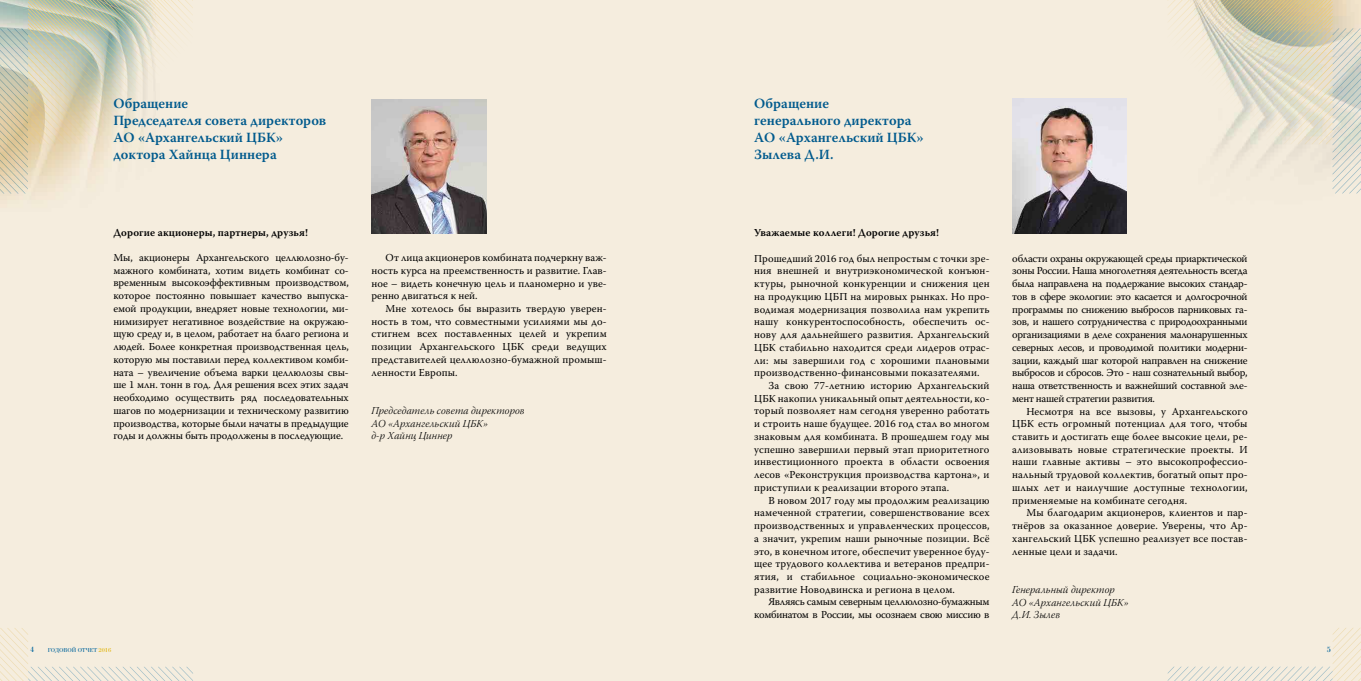
<style>
.page{position:relative;width:1361px;height:681px;background:#fff}
.page>*{position:absolute;margin:0;border:0;box-sizing:border-box;transform-origin:0 0}
.t1{font:600 14px/16.8px "Warnock Pro";color:#005a8d}
.t2{font:10.6px/12.7px "Warnock Pro";letter-spacing:.01em;color:#000;text-align:justify}
.t3{font:10.6px/12.7px "Warnock Pro Light It Subh";letter-spacing:.01em;color:#000}
.t4{font:10.6px "Warnock Pro";letter-spacing:-.03em;color:#000}
.t5{font:600 10.6px "Warnock Pro";letter-spacing:.01em;color:#000}
.t6{font:8px "Bodoni C";color:#00649c}
.t7{font:6px "Bodoni C";color:#00649c}
.s1{color:#dfb100}
</style>
<div class="page">
<div style="left:0;top:0;width:1361px;height:680px;background:#f5edde"></div>
<svg style="left:1168px;top:0;width:193px;height:193px"></svg>
<img style="left:0;top:193px;width:36px;height:8px">
<svg style="left:0;top:0;width:193px;height:193px"></svg>
<svg style="left:1167px;top:628px;width:194px;height:52px"></svg>
<svg style="left:0;top:628px;width:193px;height:52px"></svg>
<img style="left:1012px;top:98px;width:114px;height:135px">
<img style="left:371px;top:99px;width:115px;height:134px">
<h1 class="t1" style="left:113px;top:95px;width:214px">Обращение<br>Председателя совета директоров<br>АО «Архангельский ЦБК» доктора Хайнца Циннера</h1>
<p class="t5" style="left:113px;top:225px;width:196px">Дорогие акционеры, партнеры, друзья!</p>
<p class="t2" style="left:113px;top:251px;width:237px">Мы, акционеры Архангельского целлюлозно-бу&shy;мажного комбината, хотим видеть комбинат со&shy;временным высокоэффективным производством, которое постоянно повышает качество выпуска&shy;емой продукции, внедряет новые технологии, ми&shy;нимизирует негативное воздействие на окружаю&shy;щую среду и, в целом, работает на благо региона и людей. Более конкретная производственная цель, которую мы поставили перед коллективом комби&shy;ната – увеличение объема варки целлюлозы свы&shy;ше 1 млн. тонн в год. Для решения всех этих задач необходимо осуществить ряд последовательных шагов по модернизации и техническому развитию производства, которые были начаты в предыдущие годы и должны быть продолжены в последующие.</p>
<p class="t2" style="left:371px;top:251px;width:237px;text-indent:14px">От лица акционеров комбината подчеркну важ&shy;ность курса на преемственность и развитие. Глав&shy;ное – видеть конечную цель и планомерно и уве&shy;ренно двигаться к ней.</p>
<p class="t2" style="left:371px;top:302px;width:237px;text-indent:14px">Мне хотелось бы выразить твердую уверен&shy;ность в том, что совместными усилиями мы до&shy;стигнем всех поставленных целей и укрепим позиции Архангельского ЦБК среди ведущих представителей целлюлозно-бумажной промыш&shy;ленности Европы.</p>
<p class="t3" style="left:371px;top:405px;width:155px">Председатель совета директоров<br>АО «Архангельский ЦБК»<br>д-р Хайнц Циннер</p>
<h1 class="t1" style="left:754px;top:95px;width:171px">Обращение<br>генерального директора<br>АО «Архангельский ЦБК»<br>Зылева Д.И.</h1>
<p class="t5" style="left:754px;top:226px;width:186px">Уважаемые коллеги! Дорогие друзья!</p>
<p class="t2" style="left:754px;top:251px;width:237px">Прошедший 2016 год был непростым с точки зре-</p>
<p class="t2" style="left:754px;top:264px;width:237px">ния внешней и внутриэкономической конъюн-</p>
<p class="t2" style="left:754px;top:277px;width:237px">ктуры, рыночной конкуренции и снижения цен</p>
<p class="t2" style="left:754px;top:290px;width:237px">на продукцию ЦБП на мировых рынках. Но про-</p>
<p class="t2" style="left:754px;top:302px;width:237px">водимая модернизация позволила нам укрепить</p>
<p class="t2" style="left:754px;top:315px;width:237px">нашу конкурентоспособность, обеспечить ос-</p>
<p class="t2" style="left:754px;top:328px;width:237px">нову для дальнейшего развития. Архангельский</p>
<p class="t2" style="left:754px;top:340px;width:237px">ЦБК стабильно находится среди лидеров отрас-</p>
<p class="t2" style="left:754px;top:353px;width:237px">ли: мы завершили год с хорошими плановыми</p>
<p class="t2" style="left:754px;top:366px;width:227px">производственно-финансовыми показателями.</p>
<p class="t2" style="left:768px;top:379px;width:223px">За свою 77-летнию историю Архангельский</p>
<p class="t2" style="left:754px;top:391px;width:237px">ЦБК накопил уникальный опыт деятельности, ко-</p>
<p class="t2" style="left:754px;top:404px;width:237px">торый позволяет нам сегодня уверенно работать</p>
<p class="t2" style="left:754px;top:417px;width:237px">и строить наше будущее. 2016 год стал во многом</p>
<p class="t2" style="left:754px;top:429px;width:237px">знаковым для комбината. В прошедшем году мы</p>
<p class="t2" style="left:754px;top:442px;width:237px">успешно завершили первый этап приоритетного</p>
<p class="t2" style="left:754px;top:455px;width:237px">инвестиционного проекта в области освоения</p>
<p class="t2" style="left:754px;top:468px;width:237px">лесов «Реконструкция производства картона», и</p>
<p class="t2" style="left:754px;top:480px;width:197px">приступили к реализации второго этапа.</p>
<p class="t2" style="left:768px;top:493px;width:223px">В новом 2017 году мы продолжим реализацию</p>
<p class="t2" style="left:754px;top:506px;width:237px">намеченной стратегии, совершенствование всех</p>
<p class="t2" style="left:754px;top:518px;width:237px">производственных и управленческих процессов,</p>
<p class="t2" style="left:754px;top:531px;width:237px">а значит, укрепим наши рыночные позиции. Всё</p>
<p class="t2" style="left:754px;top:544px;width:237px">это, в конечном итоге, обеспечит уверенное буду-</p>
<p class="t2" style="left:754px;top:557px;width:237px">щее трудового коллектива и ветеранов предпри-</p>
<p class="t2" style="left:754px;top:569px;width:237px">ятия, и стабильное социально-экономическое</p>
<p class="t2" style="left:754px;top:582px;width:202px">развитие Новодвинска и региона в целом.</p>
<p class="t4" style="left:768px;top:595px;width:223px">Являясь самым северным целлюлозно-бумажным</p>
<p class="t4" style="left:754px;top:608px;width:237px">комбинатом в России, мы осознаем свою миссию в</p>
<p class="t2" style="left:1012px;top:251px;width:237px">области охраны окружающей среды приарктической зоны России. Наша многолетняя деятельность всегда была направлена на поддержание высоких стандар&shy;тов в сфере экологии: это касается и долгосрочной программы по снижению выбросов парниковых га&shy;зов, и нашего сотрудничества с природоохранными организациями в деле сохранения малонарушенных северных лесов, и проводимой политики модерни&shy;зации, каждый шаг которой направлен на снижение выбросов и сбросов. Это - наш сознательный выбор, наша ответственность и важнейший составной эле&shy;мент нашей стратегии развития.</p>
<p class="t2" style="left:1012px;top:404px;width:237px;text-indent:14px">Несмотря на все вызовы, у Архангельского ЦБК есть огромный потенциал для того, чтобы ставить и достигать еще более высокие цели, ре&shy;ализовывать новые стратегические проекты. И наши главные активы – это высокопрофессио&shy;нальный трудовой коллектив, богатый опыт про&shy;шлых лет и наилучшие доступные технологии, применяемые на комбинате сегодня.</p>
<p class="t2" style="left:1012px;top:506px;width:237px;text-indent:14px">Мы благодарим акционеров, клиентов и пар&shy;тнёров за оказанное доверие. Уверены, что Ар&shy;хангельский ЦБК успешно реализует все постав&shy;ленные цели и задачи.</p>
<p class="t3" style="left:1012px;top:584px;width:118px">Генеральный директор<br>АО «Архангельский ЦБК»<br>Д.И. Зылев</p>
<p class="t6" style="left:30px;top:645px;width:6px">4</p>
<p class="t7" style="left:48px;top:647px;width:65px">годовой отчет <span class="s1">2016</span></p>
<p class="t6" style="left:1327px;top:645px;width:6px">5</p>
</div>
